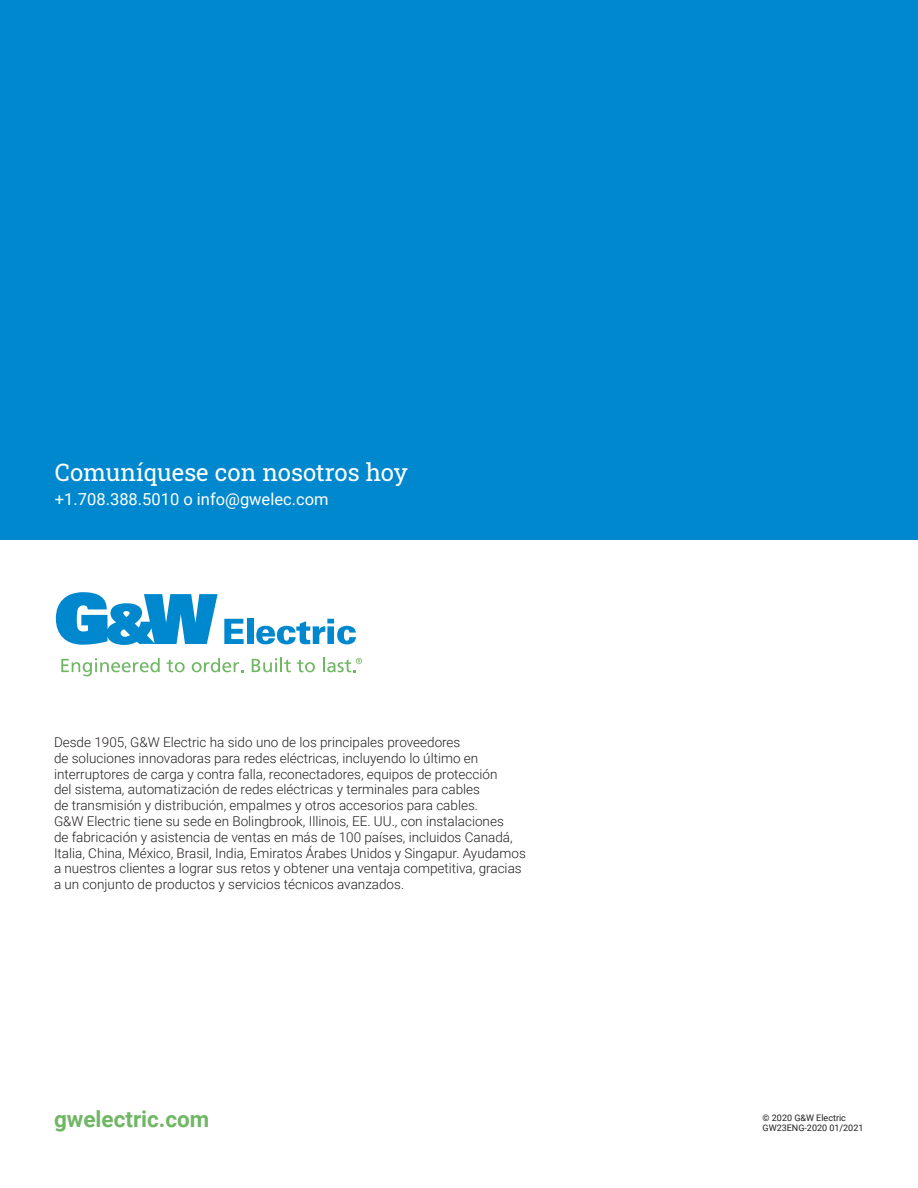
<style>
.page{position:relative;width:918px;height:1188px;background:#fff}
.page>*{position:absolute;margin:0;border:0;box-sizing:border-box;transform-origin:0 0}
.t1{font:24px "Roboto Slab";color:#fff}
.t2{font:700 22.5px "Roboto";color:#70b764}
.t3{font:16.5px "Roboto";color:#fff}
.t4{font:300 13.5px/15.8px "Roboto";color:#231f20}
.t5{font:9px "Roboto";color:#231f20}
</style>
<div class="page">
<div style="left:0;top:0;width:918px;height:540px;background:#0088ce"></div>
<svg style="left:56px;top:592px;width:162px;height:53px"></svg>
<svg style="left:224px;top:619px;width:20px;height:25px"></svg>
<div style="left:247px;top:619px;width:6px;height:25px;background:#0088ce"></div>
<svg style="left:256px;top:619px;width:100px;height:25px"></svg>
<svg style="left:61px;top:658px;width:99px;height:18px"></svg>
<svg style="left:167px;top:660px;width:18px;height:12px"></svg>
<svg style="left:192px;top:658px;width:51px;height:14px"></svg>
<svg style="left:252px;top:658px;width:39px;height:14px"></svg>
<svg style="left:297px;top:660px;width:18px;height:12px"></svg>
<svg style="left:323px;top:658px;width:39px;height:14px"></svg>
<p class="t1" style="left:55px;top:456px;width:354px">Comuníquese con nosotros hoy</p>
<p class="t3" style="left:55px;top:488px;width:275px">+1.708.388.5010 o info@gwelec.com</p>
<p class="t4" style="left:54px;top:734px;width:473px">Desde 1905, G&amp;W Electric ha sido uno de los principales proveedores<br>de soluciones innovadoras para redes eléctricas, incluyendo lo último en interruptores de carga y contra falla, reconectadores, equipos de protección<br>del sistema, automatización de redes eléctricas y terminales para cables<br>de transmisión y distribución, empalmes y otros accesorios para cables.<br>G&amp;W Electric tiene su sede en Bolingbrook, Illinois, EE. UU., con instalaciones<br>de fabricación y asistencia de ventas en más de 100 países, incluidos Canadá, Italia, China, México, Brasil, India, Emiratos Árabes Unidos y Singapur. Ayudamos a nuestros clientes a lograr sus retos y obtener una ventaja competitiva, gracias a un conjunto de productos y servicios técnicos avanzados.</p>
<p class="t2" style="left:54px;top:1104px;width:157px">gwelectric.com</p>
<p class="t5" style="left:763px;top:1111px;width:85px">© 2020 G&amp;W Electric</p>
<p class="t5" style="left:763px;top:1122px;width:102px">GW23ENG-2020 01/2021</p>
</div>
